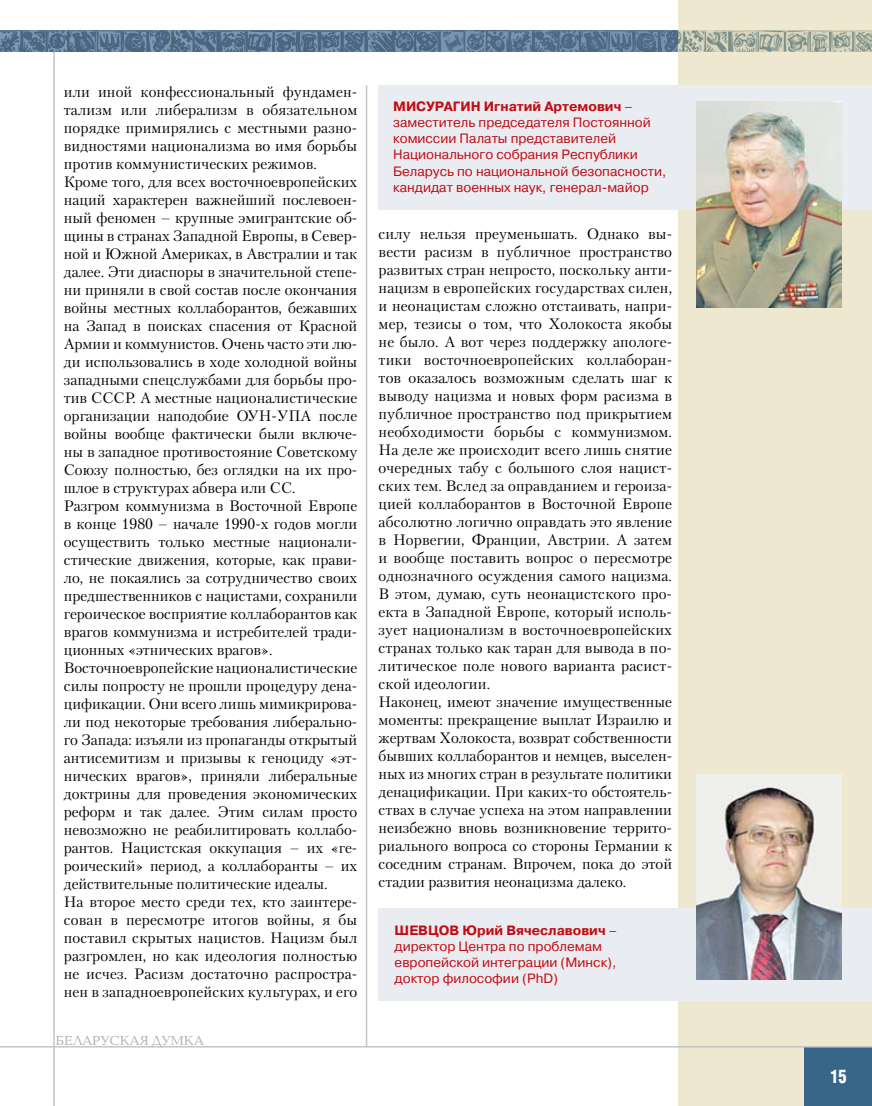
<style>
.page{position:relative;width:872px;height:1106px;background:#fff}
.page>*{position:absolute;margin:0;border:0;box-sizing:border-box;transform-origin:0 0}
.t1{font:700 18px "AG Letterica Cond L";color:#fff;scale:.9 1}
.t2{font:15px/18px "Petersburg C";color:#000}
.t3{font:13.5px/16.2px "Pragmatica C";color:#c10c13}
.t4{font:13.5px "Baltica C";color:#aeafb2}
.t5{font:700 13.5px "Pragmatica C";color:#c10c13}
.s1{font-weight:700}
</style>
<div class="page">
<div style="left:678px;top:0;width:194px;height:1106px;background:#efe8d1"></div>
<hr style="left:53px;top:52px;width:2px;height:1054px;background:#c3c5c7">
<hr style="left:366px;top:85px;width:1px;height:961px;background:#c3c5c7">
<div style="left:804px;top:1047px;width:68px;height:59px;background:#386688"></div>
<svg style="left:0;top:31px;width:872px;height:21px;background:#6e8497"></svg>
<hr style="left:0;top:1046px;width:872px;height:1px;background:#c3c5c7">
<div style="left:378px;top:85px;width:494px;height:124px;background:#e9ecf1"></div>
<div style="left:378px;top:908px;width:494px;height:92px;background:#e9ecf1"></div>
<img style="left:696px;top:102px;width:145px;height:205px">
<img style="left:696px;top:774px;width:145px;height:205px">
<p class="t2" style="left:64px;top:82px;width:295px">или иной конфессиональный фундамен&shy;тализм или либерализм в обязательном порядке примирялись с местными разно&shy;видностями национализма во имя борьбы против коммунистических режимов.<br>Кроме того, для всех восточноевропейских наций характерен важнейший послевоен&shy;ный феномен – крупные эмигрантские об&shy;щины в странах Западной Европы, в Север&shy;ной и Южной Америках, в Австралии и так далее. Эти диаспоры в значительной степе&shy;ни приняли в свой состав после окончания войны местных коллаборантов, бежавших на Запад в поисках спасения от Красной Армии и коммунистов. Очень часто эти лю&shy;ди использовались в ходе холодной войны западными спецслужбами для борьбы про&shy;тив СССР. А местные националистические организации наподобие ОУН-УПА после войны вообще фактически были включе&shy;ны в западное противостояние Советскому Союзу полностью, без оглядки на их про&shy;шлое в структурах абвера или СС.<br>Разгром коммунизма в Восточной Европе в конце 1980 – начале 1990-х годов могли осуществить только местные национали&shy;стические движения, которые, как прави&shy;ло, не покаялись за сотрудничество своих предшественников с нацистами, сохранили героическое восприятие коллаборантов как врагов коммунизма и истребителей тради&shy;ционных «этнических врагов».<br>Восточноевропейские националистические силы попросту не прошли процедуру дена&shy;цификации. Они всего лишь мимикрирова&shy;ли под некоторые требования либерально&shy;го Запада: изъяли из пропаганды открытый антисемитизм и призывы к геноциду «эт&shy;нических врагов», приняли либеральные доктрины для проведения экономических реформ и так далее. Этим силам просто невозможно не реабилитировать коллабо&shy;рантов. Нацистская оккупация – их «ге&shy;роический» период, а коллаборанты – их действительные политические идеалы.<br>На второе место среди тех, кто заинтере&shy;сован в пересмотре итогов войны, я бы поставил скрытых нацистов. Нацизм был разгромлен, но как идеология полностью не исчез. Расизм достаточно распростра&shy;нен в западноевропейских культурах, и его</p>
<p class="t4" style="left:56px;top:1033px;width:150px">БЕЛАРУСКАЯ ДУМКА</p>
<p class="t3" style="left:393px;top:98px;width:275px"><span class="s1">Мисурагин Игнатий Артемович</span> – заместитель председателя Постоянной комиссии Палаты представителей Национального собрания Республики Беларусь по национальной безопасности, кандидат военных наук, генерал-майор</p>
<p class="t2" style="left:378px;top:224px;width:295px">силу нельзя преуменьшать. Однако вы&shy;вести расизм в публичное пространство развитых стран непросто, поскольку анти&shy;нацизм в европейских государствах силен, и неонацистам сложно отстаивать, напри&shy;мер, тезисы о том, что Холокоста якобы не было. А вот через поддержку апологе&shy;тики восточноевропейских коллаборан&shy;тов оказалось возможным сделать шаг к выводу нацизма и новых форм расизма в публичное пространство под прикрытием необходимости борьбы с коммунизмом.<br>На деле же происходит всего лишь снятие очередных табу с большого слоя нацист&shy;ских тем. Вслед за оправданием и героиза&shy;цией коллаборантов в Восточной Европе абсолютно логично оправдать это явление в Норвегии, Франции, Австрии. А затем и вообще поставить вопрос о пересмотре однозначного осуждения самого нацизма.<br>В этом, думаю, суть неонацистского про&shy;екта в Западной Европе, который исполь&shy;зует национализм в восточноевропейских странах только как таран для вывода в по&shy;литическое поле нового варианта расист&shy;ской идеологии.<br>Наконец, имеют значение имущественные моменты: прекращение выплат Израилю и жертвам Холокоста, возврат собственности бывших коллаборантов и немцев, выселен&shy;ных из многих стран в результате политики денацификации. При каких-то обстоятель&shy;ствах в случае успеха на этом направлении неизбежно вновь возникновение террито&shy;риального вопроса со стороны Германии к соседним странам. Впрочем, пока до этой стадии развития неонацизма далеко.</p>
<p class="t3" style="left:394px;top:922px;width:224px;text-indent:68px"><span class="s1">Юрий Вячеславович</span> – директор Центра по проблемам европейской интеграции (Минск), доктор философии (PhD)</p>
<p class="t5" style="left:394px;top:922px;width:26px">Шевцов</p>
<p class="t1" style="left:830px;top:1065px;width:20px">15</p>
</div>
